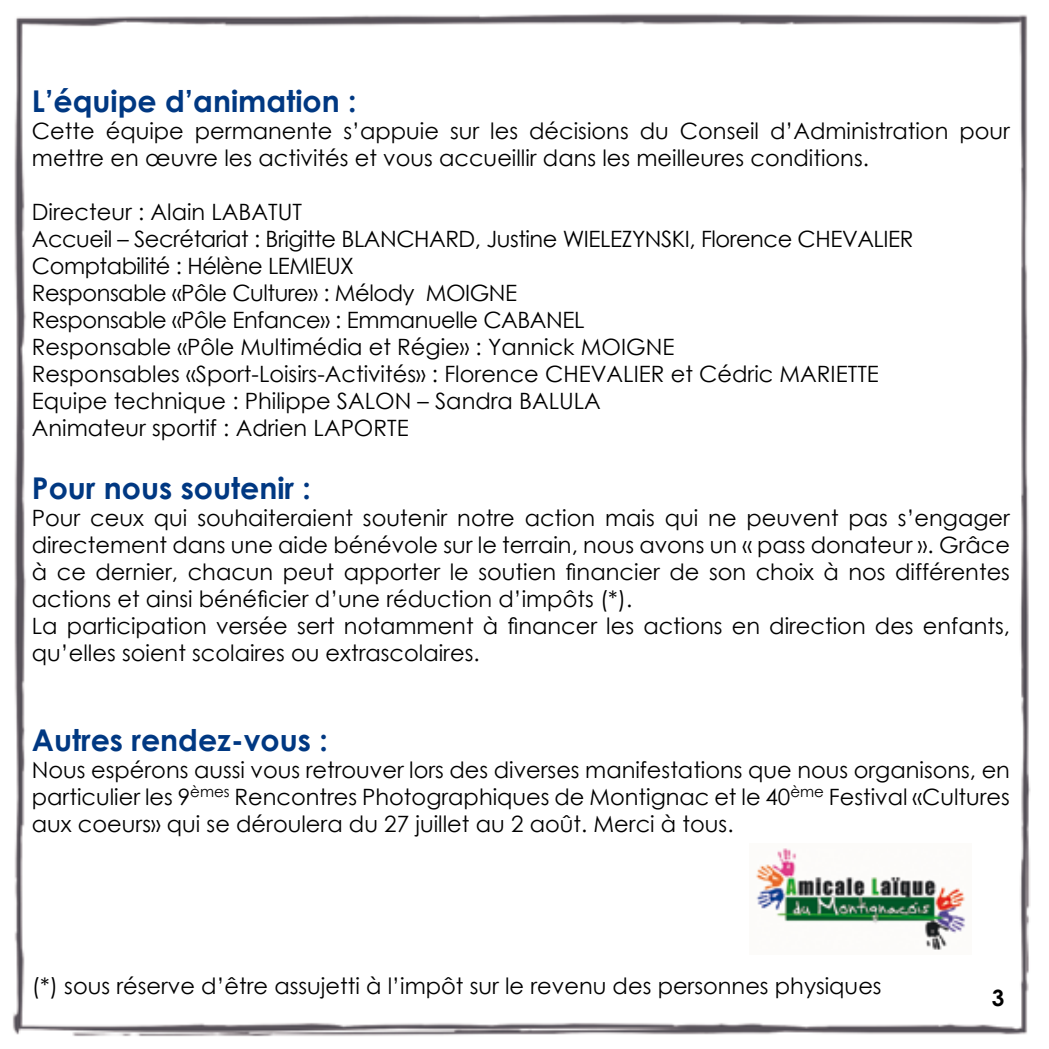
<style>
.page{position:relative;width:1049px;height:1049px;background:#fff}
.page>*{position:absolute;margin:0;border:0;box-sizing:border-box;transform-origin:0 0}
.t1{font:700 30px "Century Gothic";color:#003882}
.t2{font:22.5px/27px "Century Gothic";color:#000}
.t3{font:700 22.5px "Century Gothic";color:#000}
</style>
<div class="page">
<img style="left:12px;top:13px;width:1019px;height:1024px">
<img style="left:749px;top:843px;width:222px;height:111px">
<h1 class="t1" style="left:32px;top:78px;width:326px">L’équipe d’animation :</h1>
<p class="t2" style="left:32px;top:117px;width:979px">Cette équipe permanente s’appuie sur les décisions du Conseil d’Administration pour mettre en œuvre les activités et vous accueillir dans les meilleures conditions.</p>
<p class="t2" style="left:32px;top:198px;width:883px">Directeur : Alain LABATUT<br>Accueil – Secrétariat : Brigitte BLANCHARD, Justine WIELEZYNSKI, Florence CHEVALIER Comptabilité : Hélène LEMIEUX<br>Responsable «Pôle Culture» : Mélody MOIGNE<br>Responsable «Pôle Enfance» : Emmanuelle CABANEL<br>Responsable «Pôle Multimédia et Régie» : Yannick MOIGNE<br>Responsables «Sport-Loisirs-Activités» : Florence CHEVALIER et Cédric MARIETTE Equipe technique : Philippe SALON – Sandra BALULA<br>Animateur sportif : Adrien LAPORTE</p>
<h1 class="t1" style="left:32px;top:465px;width:280px">Pour nous soutenir :</h1>
<p class="t2" style="left:32px;top:504px;width:979px">Pour ceux qui souhaiteraient soutenir notre action mais qui ne peuvent pas s’engager directement dans une aide bénévole sur le terrain, nous avons un « pass donateur ». Grâce à ce dernier, chacun peut apporter le soutien financier de son choix à nos différentes actions et ainsi bénéficier d’une réduction d’impôts (*).<br>La participation versée sert notamment à financer les actions en direction des enfants, qu’elles soient scolaires ou extrascolaires.</p>
<h1 class="t1" style="left:32px;top:717px;width:297px">Autres rendez-vous :</h1>
<p class="t2" style="left:32px;top:756px;width:979px;text-align:justify">Nous espérons aussi vous retrouver lors des diverses manifestations que nous organisons, en particulier les 9<sup>èmes</sup> Rencontres Photographiques de Montignac et le 40<sup>ème</sup> Festival «Cultures aux coeurs» qui se déroulera du 27 juillet au 2 août. Merci à tous.</p>
<p class="t2" style="left:32px;top:972px;width:851px">(*) sous réserve d’être assujetti à l’impôt sur le revenu des personnes physiques</p>
<p class="t3" style="left:992px;top:981px;width:14px">3</p>
</div>
